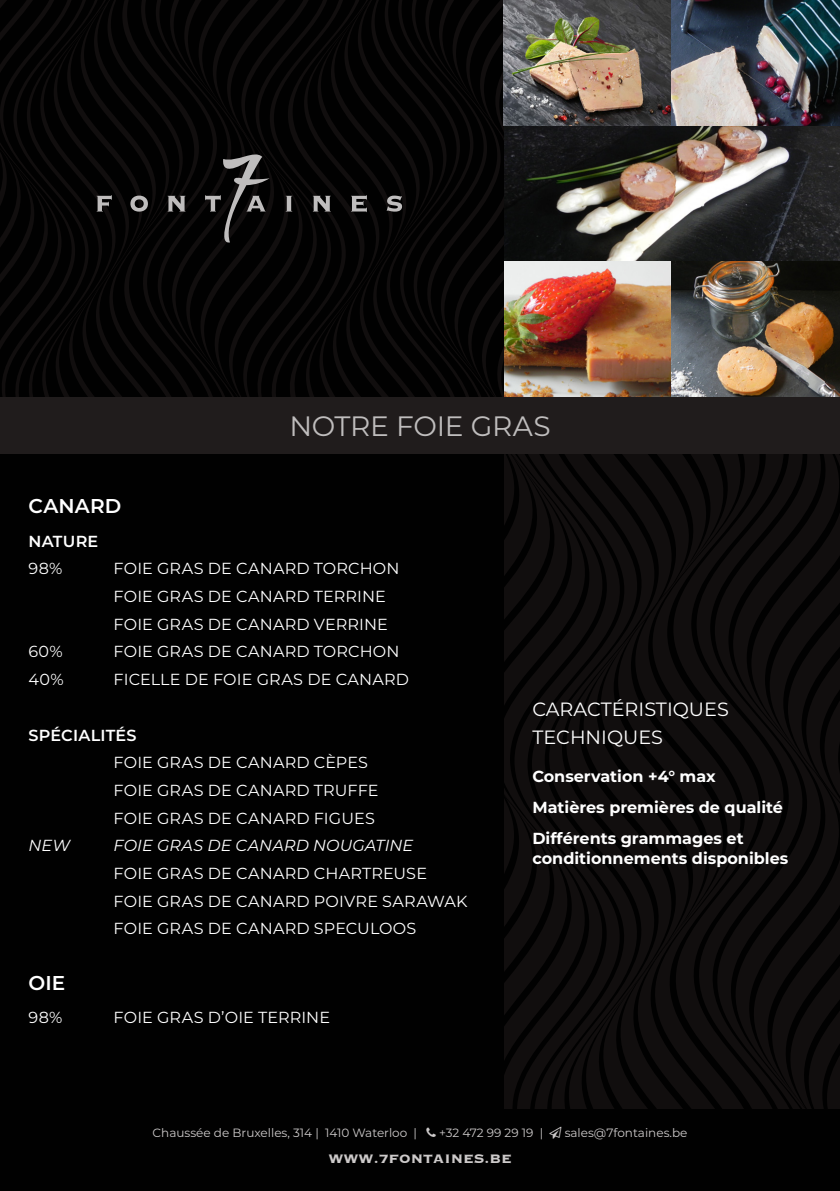
<style>
.page{position:relative;width:840px;height:1191px;background:#fff}
.page>*{position:absolute;margin:0;border:0;box-sizing:border-box;transform-origin:0 0}
.t1{font:28px "Montserrat";letter-spacing:-.01em;color:#bfbdbd}
.t2{font:600 20px "Montserrat";letter-spacing:.01em;color:#fff}
.t3{font:19.2px/28px "Montserrat";color:#fff}
.t4{font:16px/27.6px "Montserrat";letter-spacing:.01em;color:#fff}
.t5{font:700 16px/31.4px "Montserrat";color:#fff}
.t6{font:italic 16px "Montserrat";letter-spacing:.005em;color:#fff}
.t7{font:600 16px "Montserrat";letter-spacing:.015em;color:#fff}
.t8{font:700 16px "Copperplate";color:#cdcaca}
.t9{font:12px "Montserrat";color:#cdcaca}
</style>
<div class="page">
<div style="left:0;top:0;width:839px;height:1191px;background:#010101"></div>
<svg style="left:504px;top:454px;width:335px;height:654px"></svg>
<div style="left:0;top:397px;width:839px;height:57px;background:#201c1c"></div>
<img style="left:504px;top:0;width:335px;height:397px">
<svg style="left:0;top:0;width:504px;height:397px"></svg>
<h1 class="t1" style="left:289px;top:407px;width:262px">NOTRE FOIE GRAS</h1>
<p class="t2" style="left:28px;top:492px;width:94px">CANARD</p>
<p class="t7" style="left:28px;top:530px;width:71px">NATURE</p>
<p class="t4" style="left:28px;top:554px;width:35px">98%</p>
<p class="t4" style="left:114px;top:554px;width:287px">FOIE GRAS DE CANARD TORCHON<br>FOIE GRAS DE CANARD TERRINE<br>FOIE GRAS DE CANARD VERRINE</p>
<p class="t4" style="left:28px;top:637px;width:36px">60%</p>
<p class="t4" style="left:114px;top:637px;width:287px">FOIE GRAS DE CANARD TORCHON</p>
<p class="t4" style="left:28px;top:665px;width:37px">40%</p>
<p class="t4" style="left:114px;top:665px;width:297px">FICELLE DE FOIE GRAS DE CANARD</p>
<p class="t7" style="left:28px;top:723px;width:110px">SPÉCIALITÉS</p>
<p class="t4" style="left:114px;top:748px;width:266px">FOIE GRAS DE CANARD CÈPES<br>FOIE GRAS DE CANARD TRUFFE<br>FOIE GRAS DE CANARD FIGUES</p>
<p class="t6" style="left:28px;top:834px;width:43px">NEW</p>
<p class="t6" style="left:114px;top:834px;width:301px">FOIE GRAS DE CANARD NOUGATINE</p>
<p class="t4" style="left:114px;top:859px;width:355px">FOIE GRAS DE CANARD CHARTREUSE<br>FOIE GRAS DE CANARD POIVRE SARAWAK<br>FOIE GRAS DE CANARD SPECULOOS</p>
<p class="t2" style="left:28px;top:968px;width:38px">OIE</p>
<p class="t4" style="left:28px;top:1003px;width:35px">98%</p>
<p class="t4" style="left:114px;top:1003px;width:218px">FOIE GRAS D’OIE TERRINE</p>
<p class="t3" style="left:532px;top:695px;width:198px">CARACTÉRISTIQUES<br>TECHNIQUES</p>
<p class="t5" style="left:532px;top:759px;width:252px">Conservation +4° max<br>Matières premières de qualité<br>Différents grammages et</p>
<p class="t5" style="left:532px;top:842px;width:257px">conditionnements disponibles</p>
<p class="t9" style="left:152px;top:1124px;width:266px">Chaussée de Bruxelles, 314 | 1410 Waterloo |</p>
<p class="t9" style="left:439px;top:1124px;width:106px">+32 472 99 29 19 |</p>
<p class="t9" style="left:564px;top:1124px;width:124px">sales@7fontaines.be</p>
<p class="t8" style="left:328px;top:1147px;width:185px">WWW.7FONTAINES.BE</p>
</div>
